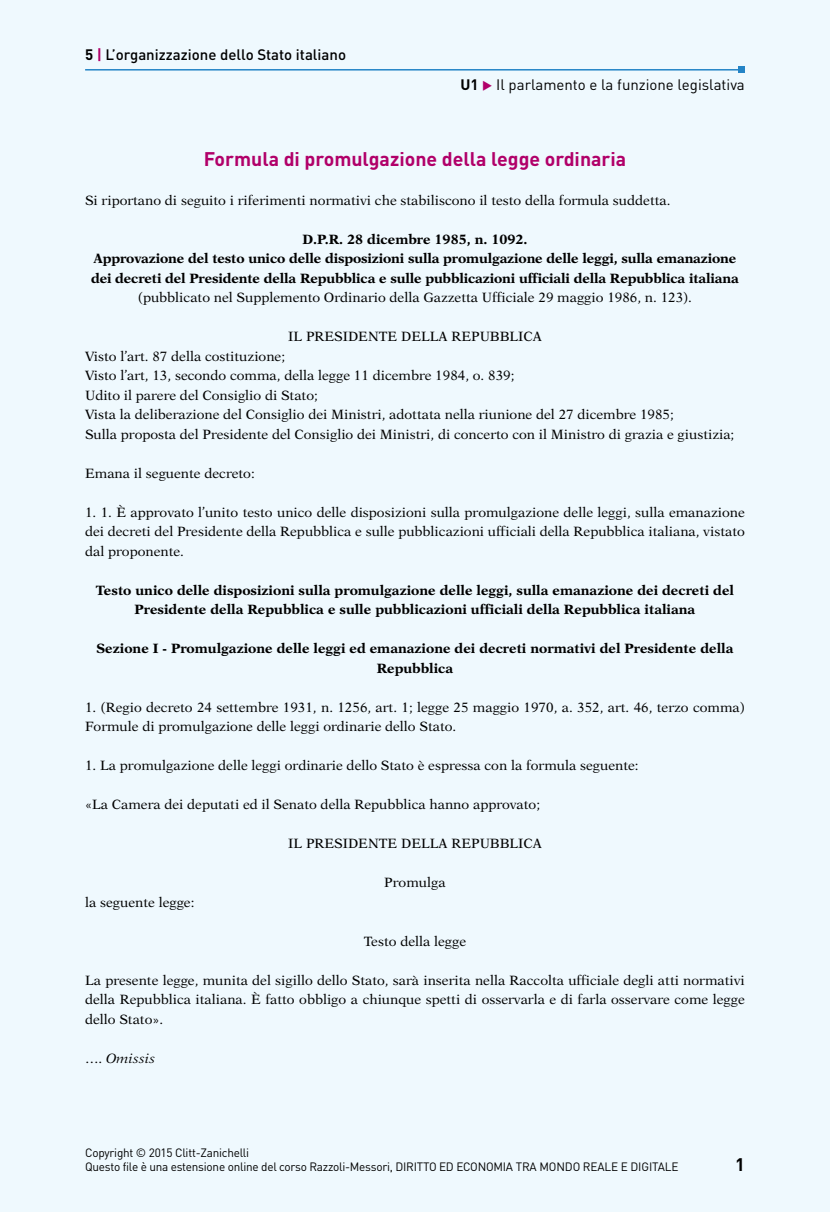
<style>
.page{position:relative;width:830px;height:1212px;background:#fff}
.page>*{position:absolute;margin:0;border:0;box-sizing:border-box;transform-origin:0 0}
.t1{font:700 19.5px "DIN Pro";color:#b10069}
.t2{font:700 18px "DIN Pro";color:#000}
.t3{font:15px "DIN Pro";color:#000}
.t4{font:500 15px "DIN Pro";color:#000}
.t5{font:13.5px/19.5px "New Aster LT Std";color:#000}
.t6{font:700 13.5px/19.5px "New Aster LT Std";color:#000;text-align:center}
.t7{font:italic 13.5px "New Aster LT Std";color:#000}
.t8{font:12px/14.4px "DIN Pro";letter-spacing:-.02em;color:#000}
.s1{font-weight:700}
.s2{font-weight:700;color:#b10069}
.s3{color:#b10069}
.s4{font-style:normal}
</style>
<div class="page">
<div style="left:0;top:0;width:829px;height:1212px;background:#eff9fe"></div>
<hr style="left:85px;top:69px;width:656px;height:2px;background:#2484c6">
<svg style="left:738px;top:67px;width:6px;height:6px"></svg>
<p class="t4" style="left:85px;top:42px;width:262px"><span class="s1">5</span> <span class="s2">|</span> L’organizzazione dello Stato italiano</p>
<p class="t3" style="left:460px;top:73px;width:286px"><span class="s1">U1</span> <span class="s3">◆</span> Il parlamento e la funzione legislativa</p>
<h1 class="t1" style="left:203px;top:143px;width:424px">Formula di promulgazione della legge ordinaria</h1>
<p class="t5" style="left:85px;top:191px;width:586px">Si riportano di seguito i riferimenti normativi che stabiliscono il testo della formula suddetta.</p>
<p class="t6" style="left:91px;top:229px;width:649px">D.P.R. 28 dicembre 1985, n. 1092.<br>Approvazione del testo unico delle disposizioni sulla promulgazione delle leggi, sulla emanazione dei decreti del Presidente della Repubblica e sulle pubblicazioni ufficiali della Repubblica italiana</p>
<p class="t5" style="left:138px;top:288px;width:555px">(pubblicato nel Supplemento Ordinario della Gazzetta Ufficiale 29 maggio 1986, n. 123).</p>
<p class="t5" style="left:288px;top:327px;width:255px">IL PRESIDENTE DELLA REPUBBLICA</p>
<p class="t5" style="left:85px;top:347px;width:650px">Visto l’art. 87 della costituzione;<br>Visto l’art, 13, secondo comma, della legge 11 dicembre 1984, o. 839;<br>Udito il parere del Consiglio di Stato;<br>Vista la deliberazione del Consiglio dei Ministri, adottata nella riunione del 27 dicembre 1985;<br>Sulla proposta del Presidente del Consiglio dei Ministri, di concerto con il Ministro di grazia e giustizia;</p>
<p class="t5" style="left:85px;top:464px;width:171px">Emana il seguente decreto:</p>
<p class="t5" style="left:85px;top:503px;width:661px;text-align:justify">1. 1. È approvato l’unito testo unico delle disposizioni sulla promulgazione delle leggi, sulla emanazione dei decreti del Presidente della Repubblica e sulle pubblicazioni ufficiali della Repubblica italiana, vistato dal proponente.</p>
<p class="t6" style="left:96px;top:580px;width:639px">Testo unico delle disposizioni sulla promulgazione delle leggi, sulla emanazione dei decreti del<br>Presidente della Repubblica e sulle pubblicazioni ufficiali della Repubblica italiana</p>
<p class="t6" style="left:96px;top:639px;width:638px">Sezione I - Promulgazione delle leggi ed emanazione dei decreti normativi del Presidente della<br>Repubblica</p>
<p class="t5" style="left:85px;top:697px;width:661px">1. (Regio decreto 24 settembre 1931, n. 1256, art. 1; legge 25 maggio 1970, a. 352, art. 46, terzo comma)<br>Formule di promulgazione delle leggi ordinarie dello Stato.</p>
<p class="t5" style="left:85px;top:756px;width:555px">1. La promulgazione delle leggi ordinarie dello Stato è espressa con la formula seguente:</p>
<p class="t5" style="left:85px;top:795px;width:456px">«La Camera dei deputati ed il Senato della Repubblica hanno approvato;</p>
<p class="t5" style="left:288px;top:834px;width:255px">IL PRESIDENTE DELLA REPUBBLICA</p>
<p class="t5" style="left:384px;top:873px;width:63px">Promulga</p>
<p class="t5" style="left:85px;top:892px;width:111px">la seguente legge:</p>
<p class="t5" style="left:363px;top:931px;width:104px">Testo della legge</p>
<p class="t5" style="left:85px;top:970px;width:661px;text-align:justify">La presente legge, munita del sigillo dello Stato, sarà inserita nella Raccolta ufficiale degli atti normativi della Repubblica italiana. È fatto obbligo a chiunque spetti di osservarla e di farla osservare come legge dello Stato».</p>
<p class="t7" style="left:85px;top:1050px;width:72px"><span class="s4">….</span> Omissis</p>
<p class="t8" style="left:85px;top:1144px;width:438px">Copyright © 2015 Clitt-Zanichelli<br>Questo file è una estensione online del corso Razzoli-Messori, DIRITTO ED ECONOMIA tra</p>
<p class="t8" style="left:539px;top:1159px;width:9px">mondo</p>
<p class="t8" style="left:582px;top:1159px;width:95px">realeedigitale</p>
<h2 class="t2" style="left:734px;top:1150px;width:11px">1</h2>
</div>
